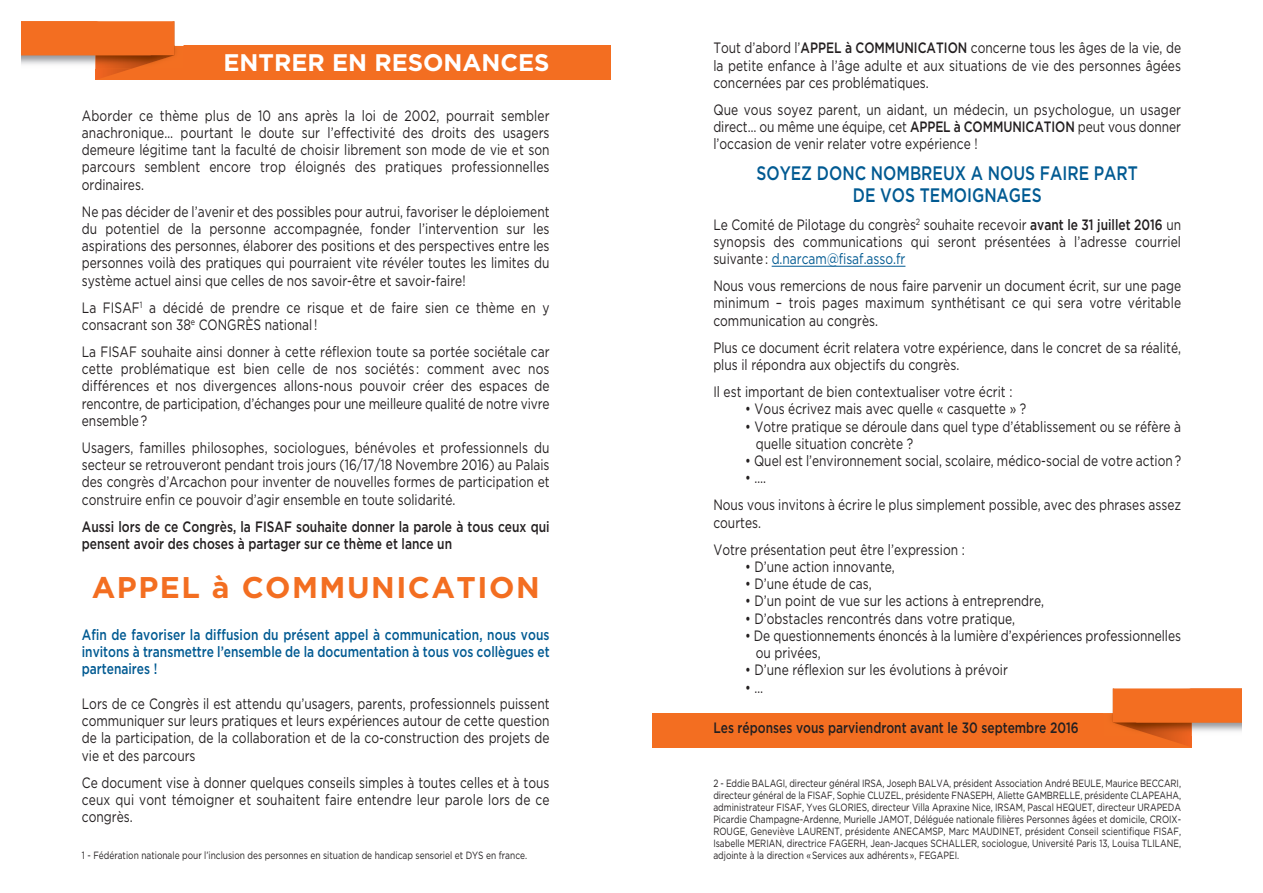
<style>
.page{position:relative;width:1263px;height:893px;background:#fff}
.page>*{position:absolute;margin:0;border:0;box-sizing:border-box;transform-origin:0 0}
.t1{font:700 29.85px "Gotham";letter-spacing:.05em;color:#f36e21}
.t2{font:700 24px "Gotham";color:#fff}
.t3{font:500 19.5px/21.8px "Gotham";color:#015a92;text-align:center;scale:.8 1}
.t4{font:15px/17.2px "Gotham";color:#231f20;text-align:justify;scale:.8 1}
.t5{font:500 15px/17.2px "Gotham";color:#231f20;scale:.8 1}
.t6{font:500 15px/17.2px "Gotham";color:#015a92;text-align:justify;scale:.8 1}
.t7{font:10.5px/12px "Gotham";color:#231f20;text-align:justify;scale:.8 1}
.s1{font-weight:500}
.s2{color:#015a92}
</style>
<div class="page">
<div style="left:96px;top:46px;width:514px;height:34px;background:#f36e21"></div>
<svg style="left:98px;top:69px;width:32px;height:10px"></svg>
<img style="left:21px;top:21px;width:163px;height:48px">
<img style="left:174px;top:46px;width:10px;height:23px">
<img style="left:96px;top:55px;width:78px;height:14px">
<div style="left:21px;top:21px;width:153px;height:34px;background:#f36e21"></div>
<div style="left:653px;top:713px;width:539px;height:34px;background:#f36e21"></div>
<svg style="left:1157px;top:736px;width:33px;height:10px"></svg>
<img style="left:1112px;top:688px;width:130px;height:44px">
<img style="left:1111px;top:713px;width:2px;height:19px">
<img style="left:1113px;top:722px;width:79px;height:14px">
<div style="left:1113px;top:688px;width:129px;height:34px;background:#f36e21"></div>
<hr style="left:772px;top:266px;width:133px;height:1px;background:#015a92">
<h2 class="t2" style="left:224px;top:49px;width:328px">ENTRER EN RESONANCES</h2>
<p class="t4" style="left:82px;top:106px;width:586px">Aborder ce thème plus de 10 ans après la loi de 2002, pourrait sembler anachronique… pourtant le doute sur l’effectivité des droits des usagers demeure légitime tant la faculté de choisir librement son mode de vie et son parcours semblent encore trop éloignés des pratiques professionnelles ordinaires.</p>
<p class="t4" style="left:82px;top:202px;width:586px">Ne pas décider de l’avenir et des possibles pour autrui, favoriser le déploiement du potentiel de la personne accompagnée, fonder l’intervention sur les aspirations des personnes, élaborer des positions et des perspectives entre les personnes voilà des pratiques qui pourraient vite révéler toutes les limites du système actuel ainsi que celles de nos savoir-être et savoir-faire!</p>
<p class="t4" style="left:82px;top:298px;width:586px">La FISAF<sup>1</sup> a décidé de prendre ce risque et de faire sien ce thème en y consacrant son 38<sup>e</sup> CONGRÈS national !</p>
<p class="t4" style="left:82px;top:343px;width:586px">La FISAF souhaite ainsi donner à cette réflexion toute sa portée sociétale car cette problématique est bien celle de nos sociétés : comment avec nos différences et nos divergences allons-nous pouvoir créer des espaces de rencontre, de participation, d’échanges pour une meilleure qualité de notre vivre ensemble ?</p>
<p class="t4" style="left:82px;top:439px;width:586px">Usagers, familles philosophes, sociologues, bénévoles et professionnels du secteur se retrouveront pendant trois jours (16/17/18 Novembre 2016) au Palais des congrès d’Arcachon pour inventer de nouvelles formes de participation et construire enfin ce pouvoir d’agir ensemble en toute solidarité.</p>
<p class="t5" style="left:82px;top:517px;width:586px">Aussi lors de ce Congrès, la FISAF souhaite donner la parole à tous ceux qui pensent avoir des choses à partager sur ce thème et lance un</p>
<h1 class="t1" style="left:92px;top:570px;width:449px">APPEL à COMMUNICATION</h1>
<p class="t6" style="left:82px;top:625px;width:586px">Afin de favoriser la diffusion du présent appel à communication, nous vous invitons à transmettre l’ensemble de la documentation à tous vos collègues et partenaires !</p>
<p class="t4" style="left:82px;top:695px;width:586px">Lors de ce Congrès il est attendu qu’usagers, parents, professionnels puissent communiquer sur leurs pratiques et leurs expériences autour de cette question de la participation, de la collaboration et de la co-construction des projets de vie et des parcours</p>
<p class="t4" style="left:82px;top:773px;width:586px">Ce document vise à donner quelques conseils simples à toutes celles et à tous ceux qui vont témoigner et souhaitent faire entendre leur parole lors de ce congrès.</p>
<p class="t7" style="left:82px;top:849px;width:558px">1 - Fédération nationale pour l’inclusion des personnes en situation de handicap sensoriel et DYS en france.</p>
<p class="t4" style="left:713px;top:39px;width:586px">Tout d’abord l’<span class="s1">APPEL à COMMUNICATION</span> concerne tous les âges de la vie, de la petite enfance à l’âge adulte et aux situations de vie des personnes âgées concernées par ces problématiques.</p>
<p class="t4" style="left:713px;top:101px;width:586px">Que vous soyez parent, un aidant, un médecin, un psychologue, un usager direct… ou même une équipe, cet <span class="s1">APPEL à COMMUNICATION</span> peut vous donner l’occasion de venir relater votre expérience !</p>
<h3 class="t3" style="left:756px;top:162px;width:478px">SOYEZ DONC NOMBREUX A NOUS FAIRE PART<br>DE VOS TEMOIGNAGES</h3>
<p class="t4" style="left:713px;top:216px;width:586px">Le Comité de Pilotage du congrès<sup>2</sup> souhaite recevoir <span class="s1">avant le 31 juillet 2016</span> un synopsis des communications qui seront présentées à l’adresse courriel suivante : <span class="s2">d.narcam@fisaf.asso.fr</span></p>
<p class="t4" style="left:713px;top:277px;width:586px">Nous vous remercions de nous faire parvenir un document écrit, sur une page minimum – trois pages maximum synthétisant ce qui sera votre véritable communication au congrès.</p>
<p class="t4" style="left:713px;top:339px;width:586px">Plus ce document écrit relatera votre expérience, dans le concret de sa réalité, plus il répondra aux objectifs du congrès.</p>
<p class="t4" style="left:713px;top:383px;width:375px">Il est important de bien contextualiser votre écrit :</p>
<p class="t4" style="left:745px;top:400px;width:353px">• Vous écrivez mais avec quelle « casquette » ?</p>
<p class="t4" style="left:756px;top:417px;width:533px;text-indent:-11px">• Votre pratique se déroule dans quel type d’établissement ou se réfère à quelle situation concrète ?</p>
<p class="t4" style="left:745px;top:452px;width:546px">• Quel est l’environnement social, scolaire, médico-social de votre action?</p>
<p class="t4" style="left:713px;top:464px;width:586px;line-height:27px;text-indent:32px">• ….<br>Nous vous invitons à écrire le plus simplement possible, avec des phrases assez</p>
<p class="t4" style="left:713px;top:508px;width:316px;line-height:27px">courtes.<br>Votre présentation peut être l’expression :</p>
<p class="t4" style="left:745px;top:558px;width:189px">• D’une action innovante,</p>
<p class="t4" style="left:745px;top:575px;width:160px">• D’une étude de cas,</p>
<p class="t4" style="left:745px;top:592px;width:375px">• D’un point de vue sur les actions à entreprendre,</p>
<p class="t4" style="left:745px;top:609px;width:339px">• D’obstacles rencontrés dans votre pratique,</p>
<p class="t4" style="left:756px;top:627px;width:533px;text-indent:-11px">• De questionnements énoncés à la lumière d’expériences professionnelles ou privées,</p>
<p class="t4" style="left:745px;top:661px;width:330px">• D’une réflexion sur les évolutions à prévoir</p>
<p class="t4" style="left:745px;top:678px;width:24px">• …</p>
<p class="t5" style="left:713px;top:719px;width:458px">Les réponses vous parviendront avant le 30 septembre 2016</p>
<p class="t7" style="left:713px;top:777px;width:586px">2 - Eddie BALAGI, directeur général IRSA, Joseph BALVA, président Association André BEULE, Maurice BECCARI, directeur général de la FISAF, Sophie CLUZEL, présidente FNASEPH, Aliette GAMBRELLE, présidente CLAPEAHA, administrateur FISAF, Yves GLORIES, directeur Villa Apraxine Nice, IRSAM, Pascal HEQUET, directeur URAPEDA Picardie Champagne-Ardenne, Murielle JAMOT, Déléguée nationale filières Personnes âgées et domicile, CROIX-ROUGE, Geneviève LAURENT, présidente ANECAMSP, Marc MAUDINET, président Conseil scientifique FISAF, Isabelle MERIAN, directrice FAGERH, Jean-Jacques SCHALLER, sociologue, Université Paris 13, Louisa TLILANE, adjointe à la direction «Services aux adhérents », FEGAPEI.</p>
</div>
